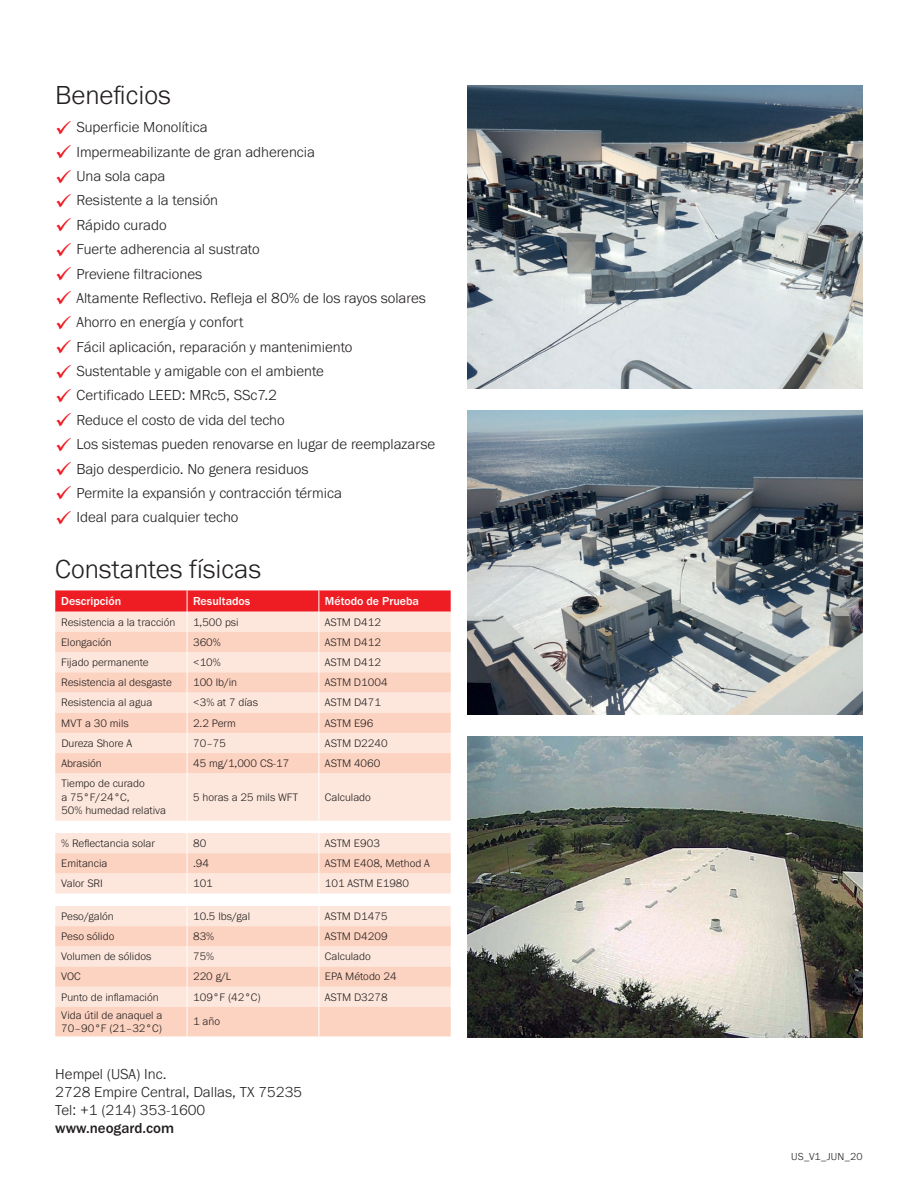
<style>
.page{position:relative;width:918px;height:1188px;background:#fff}
.page>*{position:absolute;margin:0;border:0;box-sizing:border-box;transform-origin:0 0}
.t1{font:300 27px "Franklin Gothic URW";color:#231f20}
.t2{font:300 15px/18px "Franklin Gothic URW";color:#231f20}
.t3{font:500 15px "Franklin Gothic URW";color:#231f20}
.t4{font:500 12px "Franklin Gothic URW";color:#fff}
.t5{font:300 11.25px/13.5px "Franklin Gothic URW";color:#231f20}
.t6{font:300 10.5px "Franklin Gothic URW";letter-spacing:.01em;color:#231f20}
.s1{color:#ee1d23}
</style>
<div class="page">
<img style="left:468px;top:86px;width:395px;height:303px">
<img style="left:468px;top:411px;width:395px;height:303px">
<div style="left:55px;top:773px;width:396px;height:48px;background:#fde7dc"></div>
<svg style="left:55px;top:590px;width:396px;height:183px;background:#fac7bb"></svg>
<hr style="left:187px;top:773px;width:1px;height:48px;background:#fff">
<hr style="left:319px;top:773px;width:1px;height:48px;background:#fff">
<svg style="left:55px;top:833px;width:396px;height:61px;background:#fce0d3"></svg>
<svg style="left:55px;top:906px;width:396px;height:130px;background:#fcddcf"></svg>
<img style="left:468px;top:736px;width:395px;height:301px">
<h1 class="t1" style="left:55px;top:78px;width:117px">Beneficios</h1>
<h2 class="t2" style="left:55px;top:118px;width:154px"><span class="s1">✓</span> Superficie Monolítica</h2>
<h2 class="t2" style="left:55px;top:142px;width:261px"><span class="s1">✓</span> Impermeabilizante de gran adherencia</h2>
<h2 class="t2" style="left:55px;top:167px;width:112px"><span class="s1">✓</span> Una sola capa</h2>
<h2 class="t2" style="left:55px;top:191px;width:164px"><span class="s1">✓</span> Resistente a la tensión</h2>
<h2 class="t2" style="left:55px;top:215px;width:113px"><span class="s1">✓</span> Rápido curado</h2>
<h2 class="t2" style="left:55px;top:240px;width:206px"><span class="s1">✓</span> Fuerte adherencia al sustrato</h2>
<h2 class="t2" style="left:55px;top:264px;width:148px"><span class="s1">✓</span> Previene filtraciones</h2>
<h2 class="t2" style="left:55px;top:289px;width:372px"><span class="s1">✓</span> Altamente Reflectivo. Refleja el 80% de los rayos solares</h2>
<h2 class="t2" style="left:55px;top:313px;width:190px"><span class="s1">✓</span> Ahorro en energía y confort</h2>
<h2 class="t2" style="left:55px;top:337px;width:299px"><span class="s1">✓</span> Fácil aplicación, reparación y mantenimiento</h2>
<h2 class="t2" style="left:55px;top:362px;width:270px"><span class="s1">✓</span> Sustentable y amigable con el ambiente</h2>
<h2 class="t2" style="left:55px;top:386px;width:223px"><span class="s1">✓</span> Certificado LEED: MRc5, SSc7.2</h2>
<h2 class="t2" style="left:55px;top:410px;width:231px"><span class="s1">✓</span> Reduce el costo de vida del techo</h2>
<h2 class="t2" style="left:55px;top:435px;width:381px"><span class="s1">✓</span> Los sistemas pueden renovarse en lugar de reemplazarse</h2>
<h2 class="t2" style="left:55px;top:459px;width:255px"><span class="s1">✓</span> Bajo desperdicio. No genera residuos</h2>
<h2 class="t2" style="left:55px;top:484px;width:288px"><span class="s1">✓</span> Permite la expansión y contracción térmica</h2>
<h2 class="t2" style="left:55px;top:508px;width:185px"><span class="s1">✓</span> Ideal para cualquier techo</h2>
<h1 class="t1" style="left:55px;top:552px;width:207px">Constantes físicas</h1>
<p class="t4" style="left:61px;top:594px;width:61px">Descripción</p>
<p class="t4" style="left:193px;top:594px;width:59px">Resultados</p>
<p class="t4" style="left:325px;top:594px;width:96px">Método de Prueba</p>
<p class="t5" style="left:61px;top:615px;width:116px">Resistencia a la tracción</p>
<p class="t5" style="left:193px;top:615px;width:47px">1,500 psi</p>
<p class="t5" style="left:325px;top:615px;width:58px">ASTM D412</p>
<p class="t5" style="left:61px;top:635px;width:52px">Elongación</p>
<p class="t5" style="left:193px;top:635px;width:29px">360%</p>
<p class="t5" style="left:325px;top:635px;width:58px">ASTM D412</p>
<p class="t5" style="left:61px;top:655px;width:89px">Fijado permanente</p>
<p class="t5" style="left:193px;top:655px;width:29px">&lt;10%</p>
<p class="t5" style="left:325px;top:655px;width:58px">ASTM D412</p>
<p class="t5" style="left:61px;top:675px;width:112px">Resistencia al desgaste</p>
<p class="t5" style="left:193px;top:675px;width:46px">100 lb/in</p>
<p class="t5" style="left:325px;top:675px;width:64px">ASTM D1004</p>
<p class="t5" style="left:61px;top:696px;width:93px">Resistencia al agua</p>
<p class="t5" style="left:193px;top:696px;width:66px">&lt;3% at 7 días</p>
<p class="t5" style="left:325px;top:696px;width:58px">ASTM D471</p>
<p class="t5" style="left:61px;top:716px;width:69px">MVT a 30 mils</p>
<p class="t5" style="left:193px;top:716px;width:44px">2.2 Perm</p>
<p class="t5" style="left:325px;top:716px;width:50px">ASTM E96</p>
<p class="t5" style="left:61px;top:736px;width:72px">Dureza Shore A</p>
<p class="t5" style="left:193px;top:736px;width:35px">70–75</p>
<p class="t5" style="left:325px;top:736px;width:64px">ASTM D2240</p>
<p class="t5" style="left:61px;top:756px;width:42px">Abrasión</p>
<p class="t5" style="left:193px;top:756px;width:98px">45 mg/1,000 CS-17</p>
<p class="t5" style="left:325px;top:756px;width:57px">ASTM 4060</p>
<p class="t5" style="left:61px;top:776px;width:106px">Tiempo de curado<br>a 75°F/24°C,<br>50% humedad relativa</p>
<p class="t5" style="left:193px;top:790px;width:106px">5 horas a 25 mils WFT</p>
<p class="t5" style="left:325px;top:790px;width:47px">Calculado</p>
<p class="t5" style="left:61px;top:836px;width:95px">% Reflectancia solar</p>
<p class="t5" style="left:193px;top:836px;width:15px">80</p>
<p class="t5" style="left:325px;top:836px;width:57px">ASTM E903</p>
<p class="t5" style="left:61px;top:856px;width:48px">Emitancia</p>
<p class="t5" style="left:193px;top:856px;width:18px">.94</p>
<p class="t5" style="left:325px;top:856px;width:107px">ASTM E408, Method A</p>
<p class="t5" style="left:61px;top:877px;width:43px">Valor SRI</p>
<p class="t5" style="left:193px;top:877px;width:21px">101</p>
<p class="t5" style="left:325px;top:877px;width:86px">101 ASTM E1980</p>
<p class="t5" style="left:61px;top:909px;width:54px">Peso/galón</p>
<p class="t5" style="left:193px;top:909px;width:59px">10.5 lbs/gal</p>
<p class="t5" style="left:325px;top:909px;width:64px">ASTM D1475</p>
<p class="t5" style="left:61px;top:929px;width:55px">Peso sólido</p>
<p class="t5" style="left:193px;top:929px;width:23px">83%</p>
<p class="t5" style="left:325px;top:929px;width:64px">ASTM D4209</p>
<p class="t5" style="left:61px;top:949px;width:92px">Volumen de sólidos</p>
<p class="t5" style="left:193px;top:949px;width:23px">75%</p>
<p class="t5" style="left:325px;top:949px;width:47px">Calculado</p>
<p class="t5" style="left:61px;top:970px;width:21px">VOC</p>
<p class="t5" style="left:193px;top:970px;width:40px">220 g/L</p>
<p class="t5" style="left:325px;top:970px;width:73px">EPA Método 24</p>
<p class="t5" style="left:61px;top:990px;width:99px">Punto de inflamación</p>
<p class="t5" style="left:193px;top:990px;width:69px">109°F (42°C)</p>
<p class="t5" style="left:325px;top:990px;width:64px">ASTM D3278</p>
<p class="t5" style="left:61px;top:1008px;width:103px">Vida útil de anaquel a<br>70–90°F (21–32°C)</p>
<p class="t5" style="left:193px;top:1015px;width:28px">1 año</p>
<h2 class="t2" style="left:55px;top:1064px;width:249px">Hempel (USA) Inc.<br>2728 Empire Central, Dallas, TX 75235<br>Tel: +1 (214) 353-1600</h2>
<h2 class="t3" style="left:55px;top:1118px;width:120px">www.neogard.com</h2>
<p class="t6" style="left:791px;top:1150px;width:73px">US_V1_JUN_20</p>
</div>
